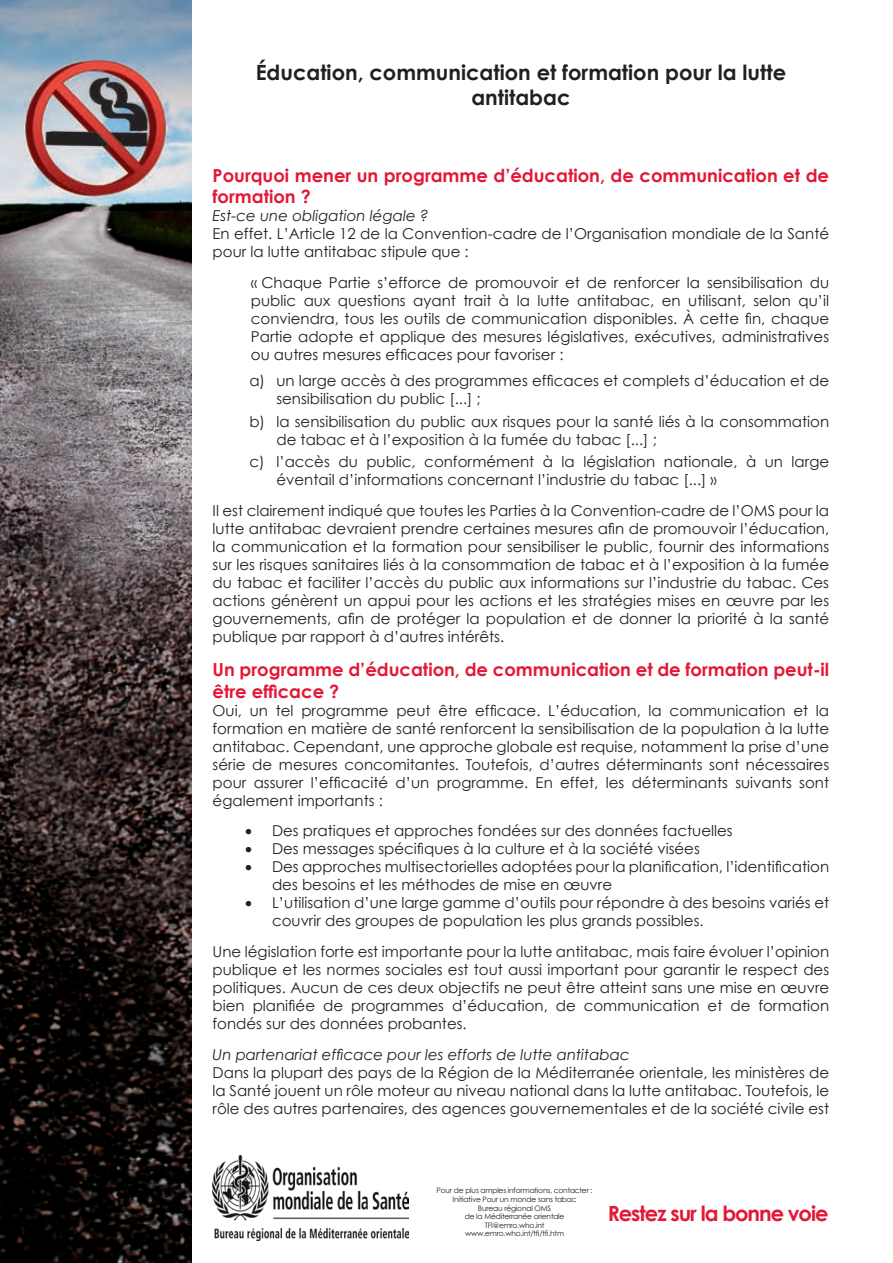
<style>
.page{position:relative;width:893px;height:1263px;background:#fff}
.page>*{position:absolute;margin:0;border:0;box-sizing:border-box;transform-origin:0 0}
.t1{font:700 21px/25.2px "Century Gothic";color:#231f20;text-align:center}
.t2{font:700 21px "Century Gothic";letter-spacing:-.05em;color:#e31837}
.t3{font:700 18px/21.6px "Century Gothic";color:#e31837}
.t4{font:15px/18px "Century Gothic";color:#231f20}
.t5{font:italic 15px "Century Gothic";color:#231f20}
.t6{font:15px "Symbol";color:#231f20}
.t7{font:7.5px/8.7px "Century Gothic";letter-spacing:-.025em;color:#231f20;text-align:center}
</style>
<div class="page">
<img style="left:0;top:0;width:191px;height:1263px">
<img style="left:213px;top:1156px;width:196px;height:85px">
<h1 class="t1" style="left:256px;top:59px;width:532px">Éducation, communication et formation pour la lutte antitabac</h1>
<p class="t3" style="left:213px;top:164px;width:618px">Pourquoi mener un programme d’éducation, de communication et de formation ?</p>
<p class="t5" style="left:213px;top:207px;width:218px">Est-ce une obligation légale ?</p>
<p class="t4" style="left:213px;top:224px;width:618px">En effet ’L. Article 12 de la Convention-cadre de ’l Organisation mondiale de la Santé pour la lutte antitabac stipule que :</p>
<p class="t4" style="left:810px;top:273px;width:21px">du</p>
<p class="t4" style="left:329px;top:273px;width:43px">Partie</p>
<p class="t4" style="left:377px;top:273px;width:65px">’s efforce</p>
<p class="t4" style="left:475px;top:273px;width:85px">promouvoir</p>
<p class="t4" style="left:614px;top:273px;width:68px">renforcer</p>
<p class="t4" style="left:707px;top:273px;width:97px">sensibilisation</p>
<p class="t4" style="left:251px;top:273px;width:73px">« Chaque</p>
<p class="t4" style="left:448px;top:273px;width:22px">de</p>
<p class="t4" style="left:587px;top:273px;width:22px">de</p>
<p class="t4" style="left:687px;top:273px;width:15px">la</p>
<p class="t4" style="left:565px;top:273px;width:16px">et</p>
<p class="t4" style="left:499px;top:291px;width:12px">à</p>
<p class="t4" style="left:251px;top:291px;width:580px">public<br>conviendra, tous les outils de communication disponibles À. cette fin, chaque Partie adopte et applique des mesures législatives, exécutives, administratives ou autres mesures efficaces pour favoriser :</p>
<p class="t4" style="left:276px;top:372px;width:554px">un large accès à des programmes efficaces et complets d’éducation et de</p>
<p class="t4" style="left:338px;top:291px;width:69px">questions</p>
<p class="t4" style="left:463px;top:291px;width:29px">trait</p>
<p class="t4" style="left:577px;top:291px;width:79px">antitabac,</p>
<p class="t4" style="left:688px;top:291px;width:59px">utilisant,</p>
<p class="t4" style="left:799px;top:291px;width:32px">qu i l’</p>
<p class="t4" style="left:517px;top:291px;width:15px">la</p>
<p class="t4" style="left:538px;top:291px;width:34px">lutte</p>
<p class="t4" style="left:753px;top:291px;width:39px">selon</p>
<p class="t4" style="left:413px;top:291px;width:44px">ayant</p>
<p class="t4" style="left:304px;top:291px;width:28px">aux</p>
<p class="t4" style="left:662px;top:291px;width:20px">en</p>
<p class="t4" style="left:249px;top:372px;width:17px">a)</p>
<p class="t4" style="left:249px;top:412px;width:17px">b)</p>
<p class="t4" style="left:276px;top:388px;width:554px;line-height:22.2px">sensibilisation du public ]...[ ;<br>la sensibilisation du public aux risques pour la santé liés à la consommation</p>
<p class="t4" style="left:276px;top:430px;width:382px">de tabac et à ’l exposition à la fumée du tabac ]...[ ;</p>
<p class="t4" style="left:276px;top:452px;width:55px">’l accès</p>
<p class="t4" style="left:424px;top:452px;width:112px">conformément</p>
<p class="t4" style="left:543px;top:452px;width:12px">à</p>
<p class="t4" style="left:583px;top:452px;width:73px">législation</p>
<p class="t4" style="left:664px;top:452px;width:94px">nationale à,</p>
<p class="t4" style="left:249px;top:452px;width:17px">c)</p>
<p class="t4" style="left:213px;top:464px;width:618px;line-height:30.8px;text-indent:64px">éventail d’informations concernant ’l industrie du tabac ]...[ «<br>Il est clairement indiqué que toutes les Parties à la Convention-cadre de ’l OMS pour la</p>
<p class="t4" style="left:213px;top:519px;width:618px;text-align:justify">lutte antitabac devraient prendre certaines mesures afin de promouvoir ’l éducation, la communication et la formation pour sensibiliser le public, fournir des informations sur les risques sanitaires liés à la consommation de tabac et à ’l exposition à la fumée du tabac et faciliter ’l accès du public aux informations sur ’l industrie du tabac. Ces actions génèrent un appui pour les actions et les stratégies mises en œuvre par les gouvernements, afin de protéger la population et de donner la priorité à la santé publique par rapport à d’autres intérêts.</p>
<p class="t3" style="left:213px;top:658px;width:618px">Un programme d’éducation, de communication et de formation peut-il être efficace ?</p>
<p class="t4" style="left:816px;top:701px;width:15px">la</p>
<p class="t4" style="left:366px;top:452px;width:51px">public,</p>
<p class="t4" style="left:338px;top:452px;width:21px">du</p>
<p class="t4" style="left:562px;top:452px;width:15px">la</p>
<p class="t4" style="left:791px;top:452px;width:39px">large</p>
<p class="t4" style="left:765px;top:452px;width:20px">un</p>
<p class="t4" style="left:475px;top:701px;width:167px">efficace ’L. éducation,</p>
<p class="t4" style="left:438px;top:701px;width:31px">être</p>
<p class="t4" style="left:213px;top:701px;width:31px">Oui,</p>
<p class="t4" style="left:213px;top:719px;width:618px">formation en matière de santé renforcent la sensibilisation de la population à la lutte</p>
<p class="t4" style="left:213px;top:737px;width:618px">antitabac. Cependant, une approche globale est requise, notamment la prise d’une</p>
<p class="t4" style="left:709px;top:755px;width:121px">sont nécessaires</p>
<p class="t4" style="left:670px;top:701px;width:117px">communication</p>
<p class="t4" style="left:276px;top:701px;width:19px">tel</p>
<p class="t4" style="left:649px;top:701px;width:15px">la</p>
<p class="t4" style="left:396px;top:701px;width:36px">peut</p>
<p class="t4" style="left:793px;top:701px;width:16px">et</p>
<p class="t4" style="left:250px;top:701px;width:20px">un</p>
<p class="t4" style="left:301px;top:701px;width:89px">programme</p>
<p class="t4" style="left:213px;top:755px;width:491px">série de mesures concomitantes. Toutefois d, ’autres déterminants</p>
<p class="t4" style="left:311px;top:773px;width:79px">’l efficacité</p>
<p class="t4" style="left:632px;top:773px;width:98px">déterminants</p>
<p class="t4" style="left:560px;top:773px;width:40px">effet,</p>
<p class="t4" style="left:735px;top:773px;width:58px">suivants</p>
<p class="t4" style="left:396px;top:773px;width:35px">d’un</p>
<p class="t4" style="left:606px;top:773px;width:20px">les</p>
<p class="t4" style="left:536px;top:773px;width:19px">En</p>
<p class="t4" style="left:213px;top:773px;width:172px">pour<br>également importants :</p>
<p class="t4" style="left:272px;top:822px;width:462px">Des pratiques et approches fondées sur des données factuelles</p>
<p class="t4" style="left:254px;top:773px;width:51px">assurer</p>
<p class="t4" style="left:437px;top:773px;width:93px">programme.</p>
<p class="t6" style="left:245px;top:821px;width:8px">•</p>
<p class="t4" style="left:799px;top:773px;width:31px">sont</p>
<p class="t6" style="left:245px;top:839px;width:8px">•</p>
<p class="t4" style="left:272px;top:840px;width:429px">Des messages spécifiques à la culture et à la société visées</p>
<p class="t6" style="left:245px;top:857px;width:8px">•</p>
<p class="t4" style="left:272px;top:858px;width:559px">Des approches multisectorielles adoptées pour la planification ’l, identification</p>
<p class="t4" style="left:272px;top:876px;width:559px">des besoins et les méthodes de mise en œuvre<br>’L utilisation d’une large gamme d’outils pour répondre à des besoins variés et</p>
<p class="t6" style="left:245px;top:893px;width:8px">•</p>
<p class="t4" style="left:213px;top:905px;width:618px;line-height:30.8px;text-indent:59px">couvrir des groupes de population les plus grands possibles.<br>Une législation forte est importante pour la lutte antitabac, mais faire évoluer ’l opinion</p>
<p class="t4" style="left:213px;top:960px;width:618px;text-align:right">publique et les normes sociales est tout aussi important pour garantir le respect des politiques. Aucun de ces deux objectifs ne peut être atteint sans une mise en œuvre formation</p>
<p class="t4" style="left:253px;top:996px;width:64px">planifiée</p>
<p class="t4" style="left:452px;top:996px;width:97px">d’éducation,</p>
<p class="t4" style="left:213px;top:996px;width:256px">bien<br>fondés sur des données probantes.</p>
<p class="t5" style="left:213px;top:1045px;width:419px">Un partenariat efficace pour les efforts de lutte antitabac</p>
<p class="t4" style="left:213px;top:1063px;width:618px;text-align:justify">Dans la plupart des pays de la Région de la Méditerranée orientale, les ministères de la Santé jouent un rôle moteur au niveau national dans la lutte antitabac. Toutefois le, rôle des autres partenaires, des agences gouvernementales et de la société civile est</p>
<p class="t4" style="left:584px;top:996px;width:117px">communication</p>
<p class="t4" style="left:323px;top:996px;width:22px">de</p>
<p class="t4" style="left:556px;top:996px;width:22px">de</p>
<p class="t4" style="left:730px;top:996px;width:22px">de</p>
<p class="t4" style="left:708px;top:996px;width:16px">et</p>
<p class="t4" style="left:351px;top:996px;width:95px">programmes</p>
<p class="t7" style="left:437px;top:1186px;width:158px">Pour de plus amples informations, contacter :<br>Initiative Pour un monde sans tabac<br>Bureau régional OMS<br>de la Méditerranée orientale<br>TFI@emro.who.int www.emro.who.int/tfi/tfi.htm</p>
<h1 class="t2" style="left:608px;top:1200px;width:222px">Restez sur la bonne voie</h1>
</div>
